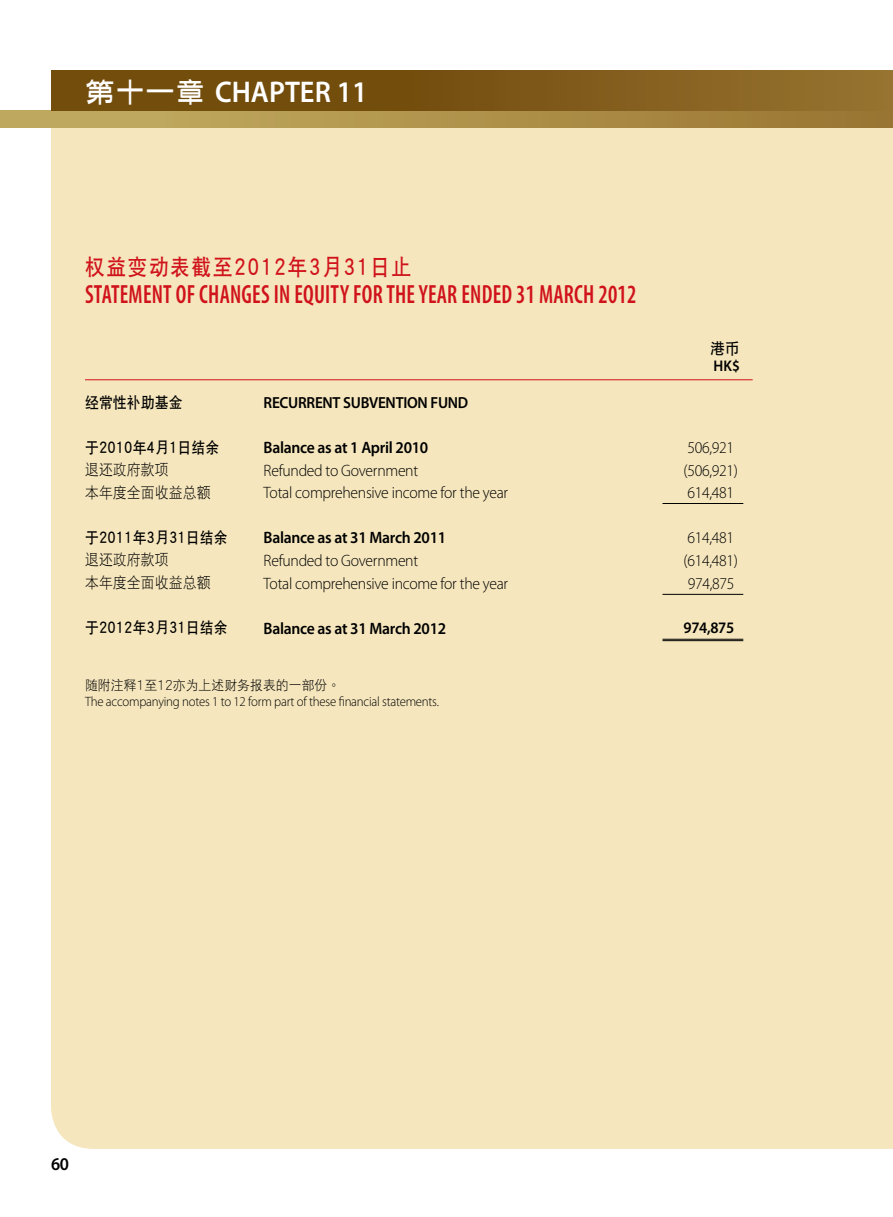
<style>
.page{position:relative;width:893px;height:1217px;background:#fff}
.page>*{position:absolute;margin:0;border:0;box-sizing:border-box;transform-origin:0 0}
.t1{font:600 30px "Myriad Pro";color:#fff;scale:.95 1}
.t2{font:600 condensed 26.4px "Myriad Pro";letter-spacing:.01em;color:#d0121b;scale:.86 1}
.t3{font:22.5px "DF Hei GB5 HK W7";letter-spacing:.075em;color:#d0121b;scale:.88 1}
.t4{font:600 18px "Myriad Pro";color:#000;scale:.95 1}
.t5{font:300 16.5px/22.5px "Myriad Pro";letter-spacing:-.02em;color:#000;scale:.95 1}
.t6{font:600 16.5px "Myriad Pro";letter-spacing:-.02em;color:#000;scale:.95 1}
.t7{font:600 16.05px "Myriad Pro";letter-spacing:-.02em;color:#000;scale:.95 1}
.t8{font:15.45px "DF Hei GB5 HK W7";letter-spacing:.005em;color:#000;scale:.9 1}
.t9{font:15.45px "DF Hei GB5 HK W3";letter-spacing:.005em;color:#000;scale:.9 1}
.t10{font:600 15.45px "Myriad Pro";color:#000;scale:.95 1}
.t11{font:15.45px "DF Hei GB5 HK W7";letter-spacing:.005em;color:#000;scale:.95 1}
.t12{font:300 13.5px "Myriad Pro";letter-spacing:-.02em;color:#000;scale:.95 1}
.t13{font:13.5px "DF Hei GB5 HK W3";letter-spacing:.005em;color:#000;scale:.95 1}
.s1{font-family:"DF Ya Yi GB5 HK W6";font-weight:400;font-size:27.6px}
</style>
<div class="page">
<div style="left:51px;top:128px;width:841px;height:1020px;background:#f5e6bd"></div>
<div style="left:0;top:111px;width:893px;height:17px;background:linear-gradient(to right,#c4af64,#9b7633)"></div>
<div style="left:51px;top:70px;width:842px;height:41px;background:linear-gradient(to right,#6a4303,#916d2c)"></div>
<svg style="left:892px;top:85px;width:1px;height:1063px"></svg>
<hr style="left:662px;top:503px;width:81px;height:1px;background:#000">
<hr style="left:662px;top:594px;width:81px;height:1px;background:#000">
<hr style="left:662px;top:640px;width:81px;height:1px;background:#000">
<hr style="left:662px;top:638px;width:81px;height:1px;background:#000">
<hr style="left:85px;top:379px;width:668px;height:1px;background:#d0121b">
<h1 class="t1" style="left:85px;top:72px;width:299px"><span class="s1">第十一章</span> CHAPTER 11</h1>
<h2 class="t3" style="left:85px;top:254px;width:372px">權益變動表截至2012年3月31日止</h2>
<h2 class="t2" style="left:85px;top:280px;width:643px">STATEMENT OF CHANGES IN EqUITY FOR THE YEAR ENDED 31 MARCH 2012</h2>
<p class="t11" style="left:710px;top:340px;width:32px">港幣</p>
<p class="t10" style="left:714px;top:355px;width:29px">HK$</p>
<p class="t8" style="left:85px;top:394px;width:110px">經常性補助基金</p>
<p class="t8" style="left:85px;top:439px;width:151px">於2010年4月1日結餘</p>
<p class="t5" style="left:687px;top:437px;width:51px">506,921</p>
<p class="t9" style="left:85px;top:461px;width:95px">退還政府款項</p>
<p class="t5" style="left:684px;top:459px;width:59px">(506,921)</p>
<p class="t9" style="left:85px;top:484px;width:141px">本年度全面收益總額</p>
<p class="t5" style="left:687px;top:482px;width:51px">614,481</p>
<p class="t8" style="left:85px;top:529px;width:160px">於2011年3月31日結餘</p>
<p class="t5" style="left:687px;top:527px;width:51px">614,481</p>
<p class="t9" style="left:85px;top:551px;width:95px">退還政府款項</p>
<p class="t5" style="left:684px;top:549px;width:59px">(614,481)</p>
<p class="t9" style="left:85px;top:574px;width:141px">本年度全面收益總額</p>
<p class="t5" style="left:688px;top:572px;width:51px">974,875</p>
<p class="t8" style="left:85px;top:619px;width:160px">於2012年3月31日結餘</p>
<p class="t7" style="left:683px;top:617px;width:55px">974,875</p>
<p class="t7" style="left:264px;top:392px;width:217px">RECURRENT SUBVENTION FUND</p>
<p class="t6" style="left:264px;top:437px;width:175px">Balance as at 1 April 2010</p>
<p class="t5" style="left:264px;top:459px;width:259px">Refunded to Government<br>Total comprehensive income for the year</p>
<p class="t6" style="left:264px;top:527px;width:194px">Balance as at 31 March 2011</p>
<p class="t5" style="left:264px;top:549px;width:259px">Refunded to Government<br>Total comprehensive income for the year</p>
<p class="t6" style="left:264px;top:617px;width:194px">Balance as at 31 March 2012</p>
<p class="t13" style="left:85px;top:677px;width:270px">隨附註釋1至12亦為上述財務報表的一部份。</p>
<p class="t12" style="left:85px;top:693px;width:374px">The accompanying notes 1 to 12 form part of these financial statements.</p>
<p class="t4" style="left:51px;top:1152px;width:20px">60</p>
</div>
